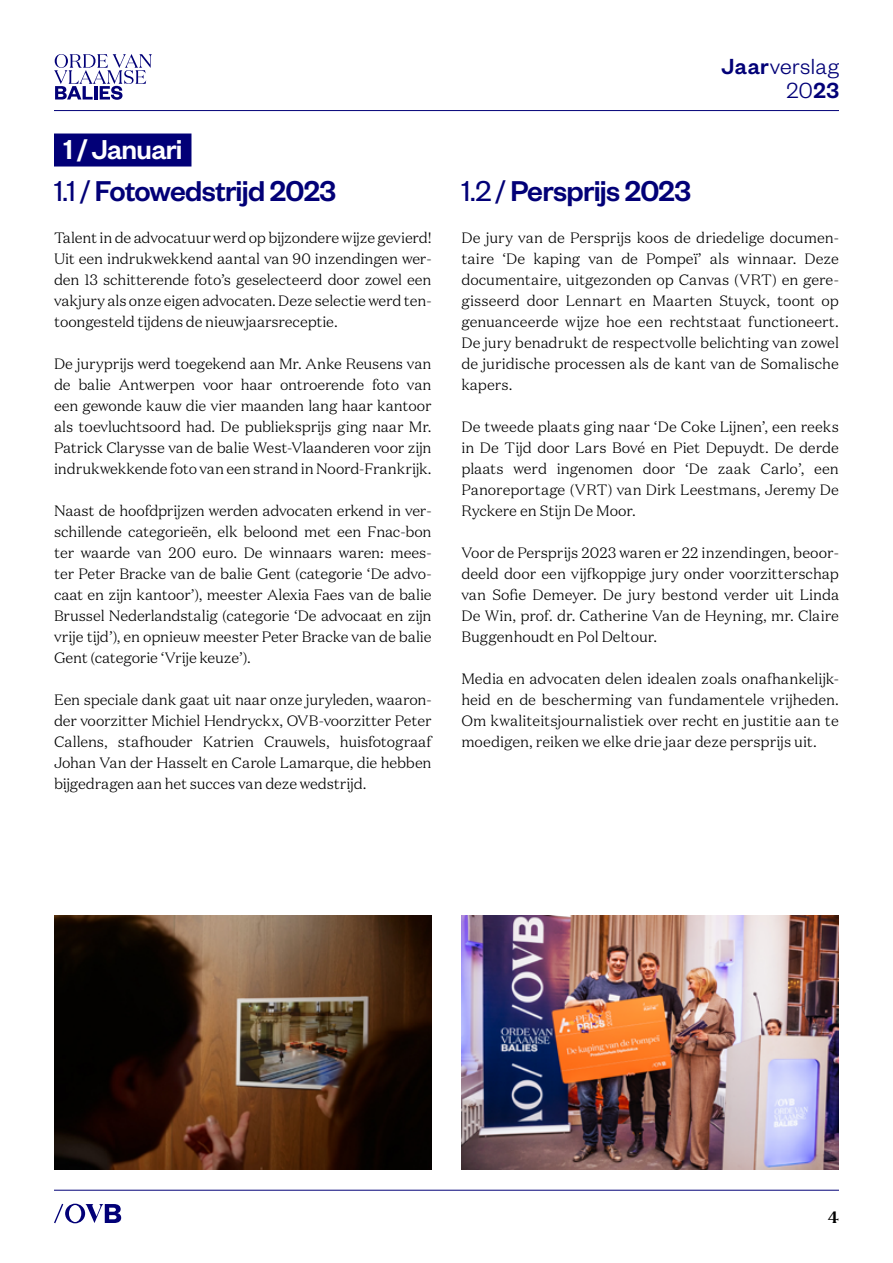
<style>
.page{position:relative;width:893px;height:1263px;background:#fff}
.page>*{position:absolute;margin:0;border:0;box-sizing:border-box;transform-origin:0 0}
.t1{font:500 31.5px "Founders Grotesk";letter-spacing:-.02em;color:#020077}
.t2{font:500 30px "Founders Grotesk";letter-spacing:-.025em;color:#fff}
.t3{font:300 24px/24px "Founders Grotesk";letter-spacing:.02em;color:#020077;text-align:right}
.t4{font:700 16.5px "Domaine Text";color:#000}
.t5{font:300 15px/21px "Domaine Text";letter-spacing:-.005em;color:#000;text-align:justify}
.s1{font-weight:400}
.s2{font-weight:500}
</style>
<div class="page">
<svg style="left:54px;top:1204px;width:67px;height:19px"></svg>
<svg style="left:54px;top:54px;width:98px;height:46px"></svg>
<hr style="left:54px;top:110px;width:785px;height:1px;background:#020077">
<hr style="left:54px;top:1190px;width:785px;height:1px;background:#020077">
<div style="left:54px;top:134px;width:137px;height:33px;background:#020077"></div>
<img style="left:54px;top:915px;width:378px;height:254px">
<img style="left:461px;top:915px;width:378px;height:254px">
<h2 class="t2" style="left:64px;top:131px;width:120px">1 / Januari</h2>
<h1 class="t1" style="left:54px;top:171px;width:283px"><span class="s1">1.1 /</span> Fotowedstrijd 2023</h1>
<p class="t5" style="left:54px;top:227px;width:379px">Talent in de advocatuur werd op bijzondere wijze gevierd!<br>Uit een indrukwekkend aantal van 90 inzendingen wer&shy;den 13 schitterende foto’s geselecteerd door zowel een vakjury als onze eigen advocaten. Deze selectie werd ten&shy;toongesteld tijdens de nieuwjaarsreceptie.</p>
<p class="t5" style="left:54px;top:353px;width:379px">De juryprijs werd toegekend aan Mr. Anke Reusens van de balie Antwerpen voor haar ontroerende foto van een gewonde kauw die vier maanden lang haar kantoor als toevluchtsoord had. De publieksprijs ging naar Mr.<br>Patrick Clarysse van de balie West-Vlaanderen voor zijn indrukwekkende foto van een strand in Noord-Frankrijk.</p>
<p class="t5" style="left:54px;top:500px;width:379px">Naast de hoofdprijzen werden advocaten erkend in ver&shy;schillende categorieën, elk beloond met een Fnac-bon ter waarde van 200 euro. De winnaars waren: mees&shy;ter Peter Bracke van de balie Gent (categorie ‘De advo&shy;caat en zijn kantoor’), meester Alexia Faes van de balie Brussel Nederlandstalig (categorie ‘De advocaat en zijn vrije tijd’), en opnieuw meester Peter Bracke van de balie Gent (categorie ‘Vrije keuze’).</p>
<p class="t5" style="left:54px;top:689px;width:379px">Een speciale dank gaat uit naar onze juryleden, waaron&shy;der voorzitter Michiel Hendryckx, OVB-voorzitter Peter Callens, stafhouder Katrien Crauwels, huisfotograaf Johan Van der Hasselt en Carole Lamarque, die hebben bijgedragen aan het succes van deze wedstrijd.</p>
<h3 class="t3" style="left:722px;top:53px;width:119px"><span class="s2">Jaar</span>verslag<br>20<span class="s2">23</span></h3>
<h1 class="t1" style="left:461px;top:171px;width:231px"><span class="s1">1.2 /</span> Persprijs 2023</h1>
<p class="t5" style="left:461px;top:227px;width:379px">De jury van de Persprijs koos de driedelige documen&shy;taire ‘De kaping van de Pompeï’ als winnaar. Deze documentaire, uitgezonden op Canvas (VRT) en gere&shy;gisseerd door Lennart en Maarten Stuyck, toont op genuanceerde wijze hoe een rechtstaat functioneert.<br>De jury benadrukt de respectvolle belichting van zowel de juridische processen als de kant van de Somalische kapers.</p>
<p class="t5" style="left:461px;top:416px;width:379px">De tweede plaats ging naar ‘De Coke Lijnen’, een reeks in De Tijd door Lars Bové en Piet Depuydt. De derde plaats werd ingenomen door ‘De zaak Carlo’, een Panoreportage (VRT) van Dirk Leestmans, Jeremy De Ryckere en Stijn De Moor.</p>
<p class="t5" style="left:461px;top:542px;width:379px">Voor de Persprijs 2023 waren er 22 inzendingen, beoor&shy;deeld door een vijfkoppige jury onder voorzitterschap van Sofie Demeyer. De jury bestond verder uit Linda De Win, prof. dr. Catherine Van de Heyning, mr. Claire Buggenhoudt en Pol Deltour.</p>
<p class="t5" style="left:461px;top:668px;width:379px">Media en advocaten delen idealen zoals onafhankelijk&shy;heid en de bescherming van fundamentele vrijheden.<br>Om kwaliteitsjournalistiek over recht en justitie aan te moedigen, reiken we elke drie jaar deze persprijs uit.</p>
<p class="t4" style="left:828px;top:1207px;width:13px">4</p>
</div>
